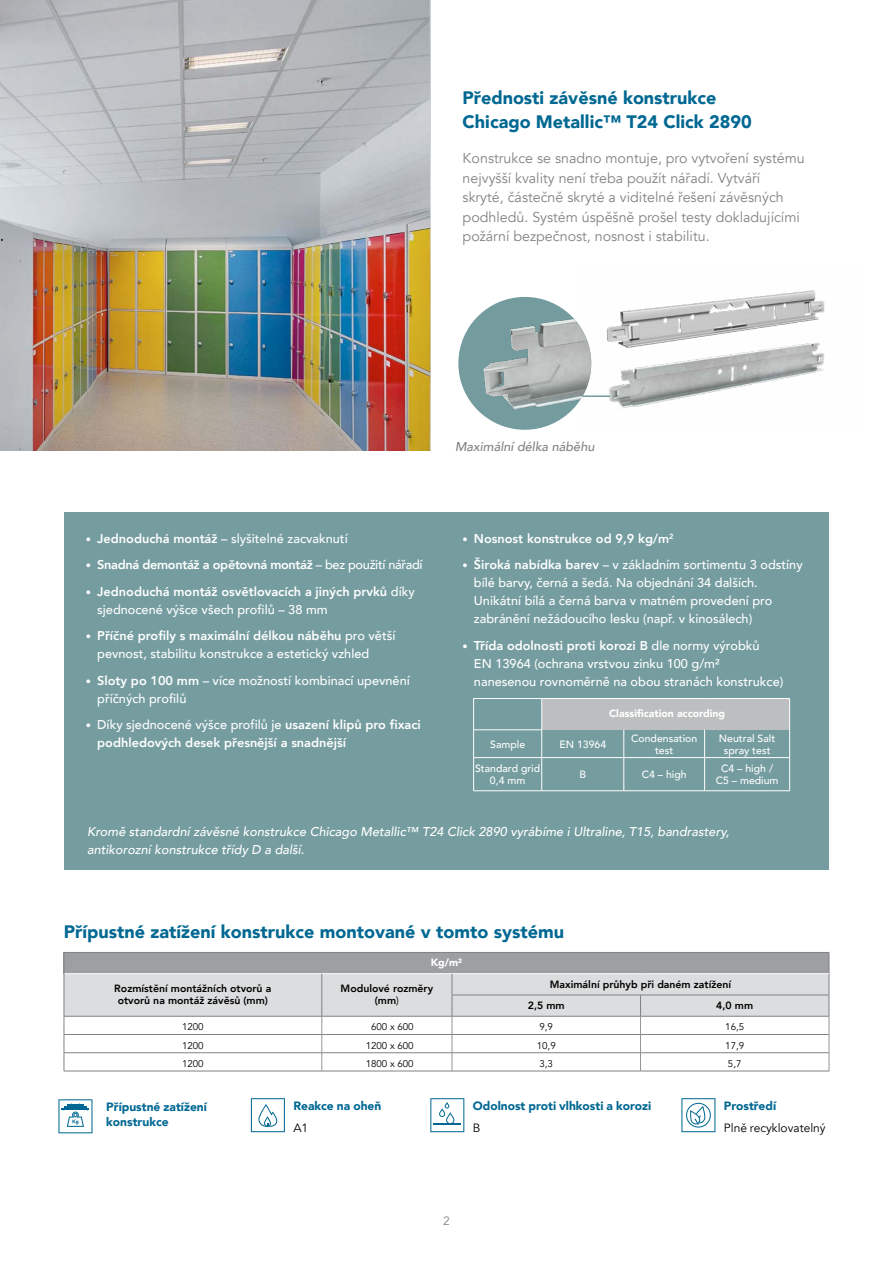
<style>
.page{position:relative;width:893px;height:1263px;background:#fff}
.page>*{position:absolute;margin:0;border:0;box-sizing:border-box;transform-origin:0 0}
.t1{font:900 18px/24px "Avenir";color:#006892}
.t2{font:14.25px/19.5px "Avenir";color:#808285}
.t3{font:500 12.75px/18px "Avenir";color:#fff}
.t4{font:800 12.75px/18px "Avenir";color:#fff}
.t5{font:italic 500 12.75px/18px "Avenir";color:#fff}
.t6{font:800 12.75px "Avenir";letter-spacing:-.025em;color:#fff}
.t7{font:italic 500 12.75px "Avenir";color:#808285}
.t8{font:900 12px/14.4px "Avenir";color:#006892}
.t9{font:12px "Avenir";color:#000}
.t10{font:12px "Avenir";color:#808285}
.t11{font:800 10.5px/12.6px "Avenir";color:#000;text-align:center}
.t12{font:500 10.5px/12px "Avenir";color:#fff;text-align:center}
.t13{font:900 10.5px "Avenir";color:#fff}
.t14{font:9.75px "Avenir";color:#000}
.s1{font-weight:300;font-size:10.5px}
.s2{font-weight:800}
.s3{font-weight:500}
.s4{font-weight:400}
</style>
<div class="page">
<img style="left:0;top:0;width:430px;height:451px">
<hr style="left:576px;top:395px;width:54px;height:2px;background:#759c9f">
<div style="left:64px;top:512px;width:764px;height:358px;background:#759c9f"></div>
<div style="left:542px;top:698px;width:248px;height:32px;background:#bcbec0"></div>
<hr style="left:624px;top:757px;width:81px;height:1px;background:#fff">
<hr style="left:624px;top:790px;width:81px;height:1px;background:#fff">
<svg style="left:704px;top:730px;width:1px;height:27px"></svg>
<svg style="left:789px;top:730px;width:1px;height:27px"></svg>
<hr style="left:705px;top:757px;width:85px;height:1px;background:#fff">
<hr style="left:704px;top:758px;width:1px;height:32px;background:#fff">
<hr style="left:789px;top:758px;width:1px;height:32px;background:#fff">
<hr style="left:705px;top:790px;width:85px;height:1px;background:#fff">
<svg style="left:473px;top:730px;width:1px;height:27px"></svg>
<svg style="left:541px;top:730px;width:1px;height:27px"></svg>
<svg style="left:624px;top:730px;width:1px;height:27px"></svg>
<hr style="left:473px;top:757px;width:69px;height:1px;background:#fff">
<hr style="left:473px;top:758px;width:1px;height:32px;background:#fff">
<hr style="left:542px;top:757px;width:82px;height:1px;background:#fff">
<hr style="left:541px;top:758px;width:1px;height:32px;background:#fff">
<hr style="left:624px;top:758px;width:1px;height:32px;background:#fff">
<hr style="left:473px;top:790px;width:69px;height:1px;background:#fff">
<hr style="left:542px;top:790px;width:82px;height:1px;background:#fff">
<hr style="left:473px;top:698px;width:69px;height:1px;background:#fff">
<hr style="left:473px;top:699px;width:1px;height:31px;background:#fff">
<hr style="left:542px;top:698px;width:82px;height:1px;background:#fff">
<hr style="left:541px;top:699px;width:1px;height:31px;background:#fff">
<hr style="left:624px;top:698px;width:81px;height:1px;background:#fff">
<hr style="left:705px;top:698px;width:85px;height:1px;background:#fff">
<hr style="left:789px;top:699px;width:1px;height:31px;background:#fff">
<hr style="left:474px;top:729px;width:68px;height:1px;background:#fff">
<hr style="left:64px;top:952px;width:258px;height:1px;background:#808285">
<hr style="left:322px;top:952px;width:130px;height:1px;background:#808285">
<hr style="left:452px;top:952px;width:188px;height:1px;background:#808285">
<hr style="left:640px;top:952px;width:189px;height:1px;background:#808285">
<hr style="left:64px;top:1071px;width:258px;height:1px;background:#808285">
<hr style="left:322px;top:1071px;width:130px;height:1px;background:#808285">
<hr style="left:452px;top:1071px;width:188px;height:1px;background:#808285">
<hr style="left:640px;top:1071px;width:189px;height:1px;background:#808285">
<svg style="left:64px;top:953px;width:766px;height:118px"></svg>
<svg style="left:681px;top:1098px;width:34px;height:34px"></svg>
<svg style="left:430px;top:1098px;width:34px;height:34px"></svg>
<svg style="left:251px;top:1098px;width:34px;height:34px"></svg>
<svg style="left:58px;top:1099px;width:34px;height:34px"></svg>
<img style="left:458px;top:297px;width:133px;height:133px;border-radius:66px">
<img style="left:583px;top:290px;width:242px;height:119px">
<h1 class="t1" style="left:463px;top:85px;width:290px">Přednosti závěsné konstrukce<br>Chicago Metallic™ T24 Click 2890</h1>
<p class="t2" style="left:463px;top:149px;width:344px">Konstrukce se snadno montuje, pro vytvoření systému nejvyšší kvality není třeba použít nářadí. Vytváří skryté, částečně skryté a viditelné řešení závěsných podhledů. Systém úspěšně prošel testy dokladujícími požární bezpečnost, nosnost i stabilitu.</p>
<p class="t7" style="left:455px;top:439px;width:141px">Maximální délka náběhu</p>
<p class="t3" style="left:86px;top:529px;width:264px"><span class="s1">•</span> <span class="s2">Jednoduchá montáž</span> – slyšitelné zacvaknutí</p>
<p class="t6" style="left:86px;top:555px;width:338px"><span class="s1">•</span> Snadná demontáž a opětovná montáž <span class="s3">– bez použití nářadí</span></p>
<p class="t4" style="left:97px;top:582px;width:319px;text-indent:-12px"><span class="s1">•</span> Jednoduchá montáž osvětlovacích a jiných prvků <span class="s3">díky sjednocené výšce všech profilů – 38 mm</span></p>
<p class="t3" style="left:97px;top:626px;width:300px;text-indent:-12px"><span class="s1">•</span> <span class="s2">Příčné profily s maximální délkou náběhu</span> pro větší pevnost, stabilitu konstrukce a estetický vzhled</p>
<p class="t3" style="left:97px;top:671px;width:314px;text-indent:-12px"><span class="s1">•</span> <span class="s2">Sloty po 100 mm</span> – více možností kombinací upevnění příčných profilů</p>
<p class="t4" style="left:97px;top:716px;width:325px;text-indent:-12px"><span class="s1">•</span> <span class="s3">Díky sjednocené výšce profilů je</span> usazení klipů pro fixaci podhledových desek přesnější a snadnější</p>
<p class="t4" style="left:462px;top:529px;width:213px"><span class="s1">•</span> Nosnost konstrukce od 9,9 kg/m<sup>2</sup></p>
<p class="t3" style="left:474px;top:555px;width:330px;text-indent:-12px"><span class="s1">•</span> <span class="s2">Široká nabídka barev</span> – v základním sortimentu 3 odstíny bílé barvy, černá a šedá. Na objednání 34 dalších.<br>Unikátní bílá a černá barva v matném provedení pro zabránění nežádoucího lesku (např. v kinosálech)</p>
<p class="t3" style="left:474px;top:636px;width:311px;text-indent:-12px"><span class="s1">•</span> <span class="s2">Třída odolnosti proti korozi B</span> dle normy výrobků<br>EN 13964 (ochrana vrstvou zinku 100 g/m² nanesenou rovnoměrně na obou stranách konstrukce)</p>
<p class="t13" style="left:609px;top:705px;width:118px">Classification according</p>
<p class="t12" style="left:490px;top:738px;width:37px">Sample</p>
<p class="t12" style="left:559px;top:738px;width:48px">EN 13964</p>
<p class="t12" style="left:631px;top:732px;width:68px">Condensation test</p>
<p class="t12" style="left:719px;top:732px;width:58px">Neutral Salt spray test</p>
<p class="t12" style="left:475px;top:762px;width:67px">Standard grid<br>0,4 mm</p>
<p class="t12" style="left:579px;top:768px;width:8px">B</p>
<p class="t12" style="left:642px;top:768px;width:46px">C4 – high</p>
<p class="t12" style="left:716px;top:762px;width:64px">C4 – high /<br>C5 – medium</p>
<p class="t5" style="left:87px;top:822px;width:644px">Kromě standardní závěsné konstrukce Chicago Metallic™ T24 Click 2890 vyrábíme i Ultraline, T15, bandrastery, antikorozní konstrukce třídy D a další.</p>
<h1 class="t1" style="left:64px;top:919px;width:502px">Přípustné zatížení konstrukce montované v tomto systému</h1>
<p class="t13" style="left:431px;top:954px;width:33px">Kg/m²</p>
<p class="t11" style="left:114px;top:982px;width:159px">Rozmístění montážních otvorů a otvorů na montáž závěsů (mm)</p>
<p class="t11" style="left:341px;top:982px;width:94px">Modulové rozměry (mm<span class="s4">)</span></p>
<p class="t11" style="left:528px;top:973px;width:205px;line-height:21.3px;text-align:left;text-indent:22px">Maximální průhyb při daném zatížení<br>2,5 mm</p>
<p class="t11" style="left:716px;top:999px;width:38px">4,0 mm</p>
<p class="t14" style="left:182px;top:1021px;width:23px">1200</p>
<p class="t14" style="left:371px;top:1021px;width:44px">600 x 600</p>
<p class="t14" style="left:539px;top:1021px;width:15px">9,9</p>
<p class="t14" style="left:725px;top:1021px;width:20px">16,5</p>
<p class="t14" style="left:182px;top:1039px;width:23px">1200</p>
<p class="t14" style="left:366px;top:1039px;width:50px">1200 x 600</p>
<p class="t14" style="left:537px;top:1039px;width:20px">10,9</p>
<p class="t14" style="left:725px;top:1039px;width:20px">17,9</p>
<p class="t14" style="left:182px;top:1057px;width:23px">1200</p>
<p class="t14" style="left:366px;top:1057px;width:50px">1800 x 600</p>
<p class="t14" style="left:539px;top:1057px;width:15px">3,3</p>
<p class="t14" style="left:728px;top:1057px;width:15px">5,7</p>
<p class="t8" style="left:106px;top:1099px;width:102px">Přípustné zatížení konstrukce</p>
<p class="t8" style="left:473px;top:1098px;width:180px">Odolnost proti vlhkosti a korozi</p>
<p class="t9" style="left:473px;top:1121px;width:9px">B</p>
<p class="t8" style="left:293px;top:1098px;width:89px">Reakce na oheň</p>
<p class="t9" style="left:293px;top:1121px;width:16px">A1</p>
<p class="t8" style="left:724px;top:1098px;width:54px">Prostředí</p>
<p class="t9" style="left:724px;top:1121px;width:103px">Plně recyklovatelný</p>
<p class="t10" style="left:443px;top:1213px;width:8px">2</p>
</div>
